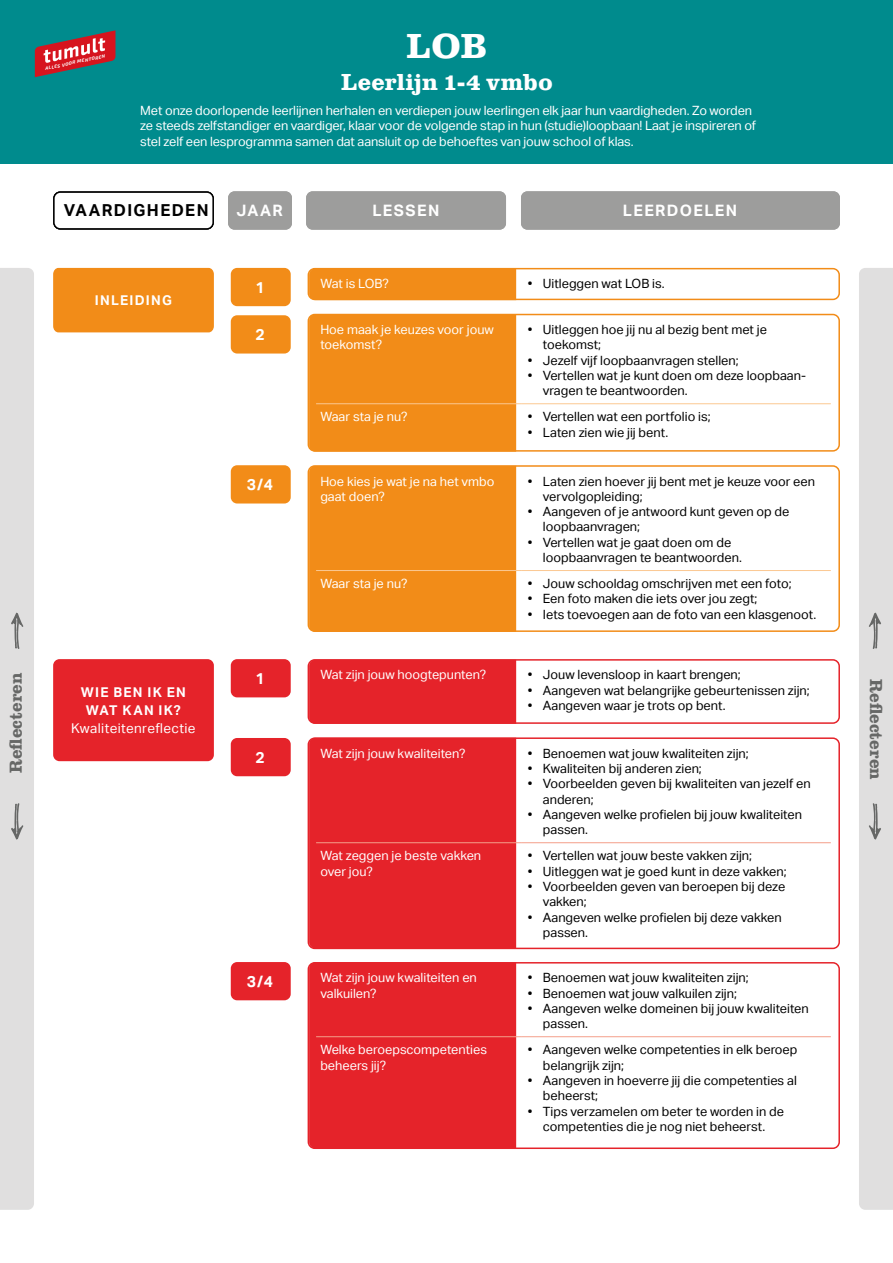
<style>
.page{position:relative;width:893px;height:1263px;background:#fff}
.page>*{position:absolute;margin:0;border:0;box-sizing:border-box;transform-origin:0 0}
.t1{font:700 36px "Clarendon URW";color:#fff}
.t2{font:700 24px "Clarendon URW";letter-spacing:.01em;color:#fff}
.t3{font:700 18px "Clarendon URW";letter-spacing:.005em;color:#666766;scale:.96 1}
.t4{font:700 16.5px "Aktiv Grotesk";letter-spacing:.085em;color:#000}
.t5{font:700 15.75px "Aktiv Grotesk";letter-spacing:.09em;color:#fff}
.t6{font:700 13.5px/18px "Aktiv Grotesk";letter-spacing:.09em;color:#fff;text-align:center}
.t7{font:13.5px "Aktiv Grotesk";letter-spacing:.025em;color:#fff}
.t8{font:12.75px/15.3px "Aktiv Grotesk";color:#000}
.t9{font:12.75px/15.3px "Aktiv Grotesk";letter-spacing:-.01em;color:#fff}
.t10{font:italic 700 4.5px "Exo 2.0";color:#fff;scale:1.06 1}
</style>
<div class="page">
<div style="left:53px;top:191px;width:161px;height:39px;border:2px solid #000;border-radius:6px"></div>
<div style="left:228px;top:191px;width:64px;height:39px;background:#9d9d9c;border-radius:6px"></div>
<div style="left:306px;top:191px;width:200px;height:39px;background:#9d9d9c;border-radius:6px"></div>
<div style="left:521px;top:191px;width:319px;height:39px;background:#9d9d9c;border-radius:6px"></div>
<div style="left:0;top:268px;width:34px;height:942px;background:#e0dfdf"></div>
<div style="left:859px;top:268px;width:34px;height:942px;background:#e0dfdf"></div>
<div style="left:53px;top:268px;width:161px;height:64px;background:#f28c18"></div>
<div style="left:231px;top:268px;width:60px;height:38px;background:#f28c18;border-radius:6px"></div>
<div style="left:231px;top:659px;width:60px;height:38px;background:#e5232a;border-radius:6px"></div>
<div style="left:53px;top:659px;width:161px;height:102px;background:#e5232a;border-radius:6px"></div>
<div style="left:231px;top:315px;width:60px;height:38px;background:#f28c18;border-radius:6px"></div>
<div style="left:231px;top:465px;width:60px;height:38px;background:#f28c18;border-radius:6px"></div>
<div style="left:231px;top:962px;width:60px;height:38px;background:#e5232a;border-radius:6px"></div>
<div style="left:231px;top:738px;width:60px;height:38px;background:#e5232a;border-radius:6px"></div>
<div style="left:308px;top:268px;width:532px;height:32px;border:2px solid #f28c18;border-radius:6px"></div>
<div style="left:308px;top:465px;width:532px;height:167px;border:2px solid #f28c18;border-radius:6px"></div>
<div style="left:308px;top:659px;width:532px;height:65px;border:2px solid #e5232a;border-radius:6px"></div>
<div style="left:308px;top:737px;width:532px;height:212px;border:2px solid #e5232a;border-radius:6px"></div>
<div style="left:308px;top:962px;width:532px;height:187px;border:2px solid #e5232a;border-radius:6px"></div>
<div style="left:309px;top:268px;width:207px;height:32px;background:#f28c18"></div>
<div style="left:309px;top:466px;width:207px;height:166px;background:#f28c18"></div>
<div style="left:309px;top:660px;width:207px;height:64px;background:#e5232a"></div>
<div style="left:309px;top:738px;width:207px;height:210px;background:#e5232a"></div>
<div style="left:309px;top:962px;width:207px;height:186px;background:#e5232a"></div>
<hr style="left:316px;top:570px;width:206px;height:1px;background:#fbc892">
<hr style="left:522px;top:570px;width:309px;height:1px;background:#fbc892">
<hr style="left:316px;top:842px;width:206px;height:1px;background:#f49f8a">
<hr style="left:522px;top:842px;width:309px;height:1px;background:#f49f8a">
<hr style="left:316px;top:1036px;width:206px;height:1px;background:#f49f8a">
<hr style="left:522px;top:1036px;width:309px;height:1px;background:#f49f8a">
<div style="left:308px;top:314px;width:532px;height:138px;border:2px solid #f28c18;border-radius:6px"></div>
<div style="left:309px;top:314px;width:207px;height:138px;background:#f28c18"></div>
<hr style="left:316px;top:403px;width:206px;height:1px;background:#fbc892">
<hr style="left:522px;top:403px;width:309px;height:1px;background:#fbc892">
<div style="left:0;top:0;width:893px;height:163px;background:#008b8d"></div>
<svg style="left:35px;top:30px;width:80px;height:47px"></svg>
<p class="t10" style="left:45px;top:66px;width:59px;rotate:-12deg">ALLES VOOR MENTOREN</p>
<h1 class="t1" style="left:406px;top:19px;width:82px">LOB</h1>
<h2 class="t2" style="left:341px;top:64px;width:213px">Leerlijn 1-4 vmbo</h2>
<p class="t9" style="left:140px;top:102px;width:617px;line-height:15.8px">Met onze doorlopende leerlijnen herhalen en verdiepen jouw leerlingen elk jaar hun vaardigheden. Zo worden ze steeds zelfstandiger en vaardiger, klaar voor de volgende stap in hun (studie)loopbaan! Laat je inspireren of stel zelf een lesprogramma samen dat aansluit op de behoeftes van jouw school of klas.</p>
<p class="t4" style="left:64px;top:201px;width:146px">VAARDIGHEDEN</p>
<p class="t5" style="left:236px;top:201px;width:48px">JAAR</p>
<p class="t5" style="left:372px;top:201px;width:69px">LESSEN</p>
<p class="t5" style="left:623px;top:201px;width:116px">LEERDOELEN</p>
<p class="t6" style="left:95px;top:291px;width:78px">INLEIDING</p>
<p class="t5" style="left:255px;top:278px;width:11px">1</p>
<p class="t9" style="left:320px;top:276px;width:70px">Wat is LOB?</p>
<p class="t8" style="left:528px;top:276px;width:138px">• Uitleggen wat LOB is.</p>
<p class="t5" style="left:255px;top:325px;width:11px">2</p>
<p class="t9" style="left:320px;top:322px;width:175px">Hoe maak je keuzes voor jouw toekomst?</p>
<p class="t8" style="left:543px;top:322px;width:226px;text-indent:-15px">• Uitleggen hoe jij nu al bezig bent met je toekomst;</p>
<p class="t8" style="left:528px;top:353px;width:212px">• Jezelf vijf loopbaanvragen stellen;</p>
<p class="t8" style="left:543px;top:368px;width:265px;text-indent:-15px">• Vertellen wat je kunt doen om deze loopbaan&shy;vragen te beantwoorden.</p>
<p class="t9" style="left:320px;top:409px;width:89px">Waar sta je nu?</p>
<p class="t8" style="left:528px;top:409px;width:184px">• Vertellen wat een portfolio is;</p>
<p class="t8" style="left:528px;top:425px;width:142px">• Laten zien wie jij bent.</p>
<p class="t5" style="left:247px;top:475px;width:28px">3/4</p>
<p class="t9" style="left:320px;top:473px;width:176px">Hoe kies je wat je na het vmbo gaat doen?</p>
<p class="t8" style="left:543px;top:473px;width:274px;text-indent:-15px">• Laten zien hoever jij bent met je keuze voor een vervolgopleiding;</p>
<p class="t8" style="left:543px;top:504px;width:248px;text-indent:-15px">• Aangeven of je antwoord kunt geven op de loopbaanvragen;</p>
<p class="t8" style="left:543px;top:535px;width:200px;text-indent:-15px">• Vertellen wat je gaat doen om de loopbaanvragen te beantwoorden.</p>
<p class="t9" style="left:320px;top:576px;width:89px">Waar sta je nu?</p>
<p class="t8" style="left:528px;top:576px;width:265px">• Jouw schooldag omschrijven met een foto;</p>
<p class="t8" style="left:528px;top:591px;width:231px">• Een foto maken die iets over jou zegt;</p>
<p class="t8" style="left:528px;top:607px;width:290px">• Iets toevoegen aan de foto van een klasgenoot.</p>
<p class="t9" style="left:320px;top:667px;width:167px">Wat zijn jouw hoogtepunten?</p>
<p class="t8" style="left:528px;top:667px;width:214px">• Jouw levensloop in kaart brengen;</p>
<p class="t8" style="left:528px;top:683px;width:283px">• Aangeven wat belangrijke gebeurtenissen zijn;</p>
<p class="t8" style="left:528px;top:698px;width:199px">• Aangeven waar je trots op bent.</p>
<p class="t9" style="left:320px;top:746px;width:147px">Wat zijn jouw kwaliteiten?</p>
<p class="t8" style="left:528px;top:746px;width:222px">• Benoemen wat jouw kwaliteiten zijn;</p>
<p class="t8" style="left:528px;top:761px;width:175px">• Kwaliteiten bij anderen zien;</p>
<p class="t8" style="left:543px;top:776px;width:269px;text-indent:-15px">• Voorbeelden geven bij kwaliteiten van jezelf en anderen;</p>
<p class="t8" style="left:543px;top:807px;width:261px;text-indent:-15px">• Aangeven welke profielen bij jouw kwaliteiten passen.</p>
<p class="t9" style="left:320px;top:848px;width:162px">Wat zeggen je beste vakken over jou?</p>
<p class="t8" style="left:528px;top:848px;width:226px">• Vertellen wat jouw beste vakken zijn;</p>
<p class="t5" style="left:255px;top:669px;width:11px">1</p>
<h3 class="t3" style="left:3px;top:773px;width:106px;rotate:-90deg">Reflecteren</h3>
<h3 class="t3" style="left:889px;top:679px;width:106px;rotate:90deg">Reflecteren</h3>
<p class="t6" style="left:81px;top:683px;width:107px">WIE BEN IK EN<br>WAT KAN IK?</p>
<p class="t7" style="left:71px;top:720px;width:126px">Kwaliteitenreflectie</p>
<p class="t5" style="left:255px;top:748px;width:11px">2</p>
<p class="t8" style="left:528px;top:863px;width:260px">• Uitleggen wat je goed kunt in deze vakken;</p>
<p class="t8" style="left:543px;top:879px;width:244px;text-indent:-15px">• Voorbeelden geven van beroepen bij deze vakken;</p>
<p class="t8" style="left:543px;top:909px;width:240px;text-indent:-15px">• Aangeven welke profielen bij deze vakken passen.</p>
<p class="t5" style="left:247px;top:972px;width:28px">3/4</p>
<p class="t9" style="left:320px;top:970px;width:158px">Wat zijn jouw kwaliteiten en valkuilen?</p>
<p class="t8" style="left:528px;top:970px;width:222px">• Benoemen wat jouw kwaliteiten zijn;</p>
<p class="t8" style="left:528px;top:985px;width:211px">• Benoemen wat jouw valkuilen zijn;</p>
<p class="t8" style="left:543px;top:1001px;width:267px;text-indent:-15px">• Aangeven welke domeinen bij jouw kwaliteiten passen.</p>
<p class="t9" style="left:320px;top:1042px;width:168px">Welke beroepscompetenties beheers jij?</p>
<p class="t8" style="left:543px;top:1042px;width:256px;text-indent:-15px">• Aangeven welke competenties in elk beroep belangrijk zijn;</p>
<p class="t8" style="left:543px;top:1073px;width:255px;text-indent:-15px">• Aangeven in hoeverre jij die competenties al beheerst;</p>
<p class="t8" style="left:528px;top:1103px;width:258px;text-align:center">• Tips verzamelen om beter te worden in de competenties die je nog niet beheerst.</p>
</div>
